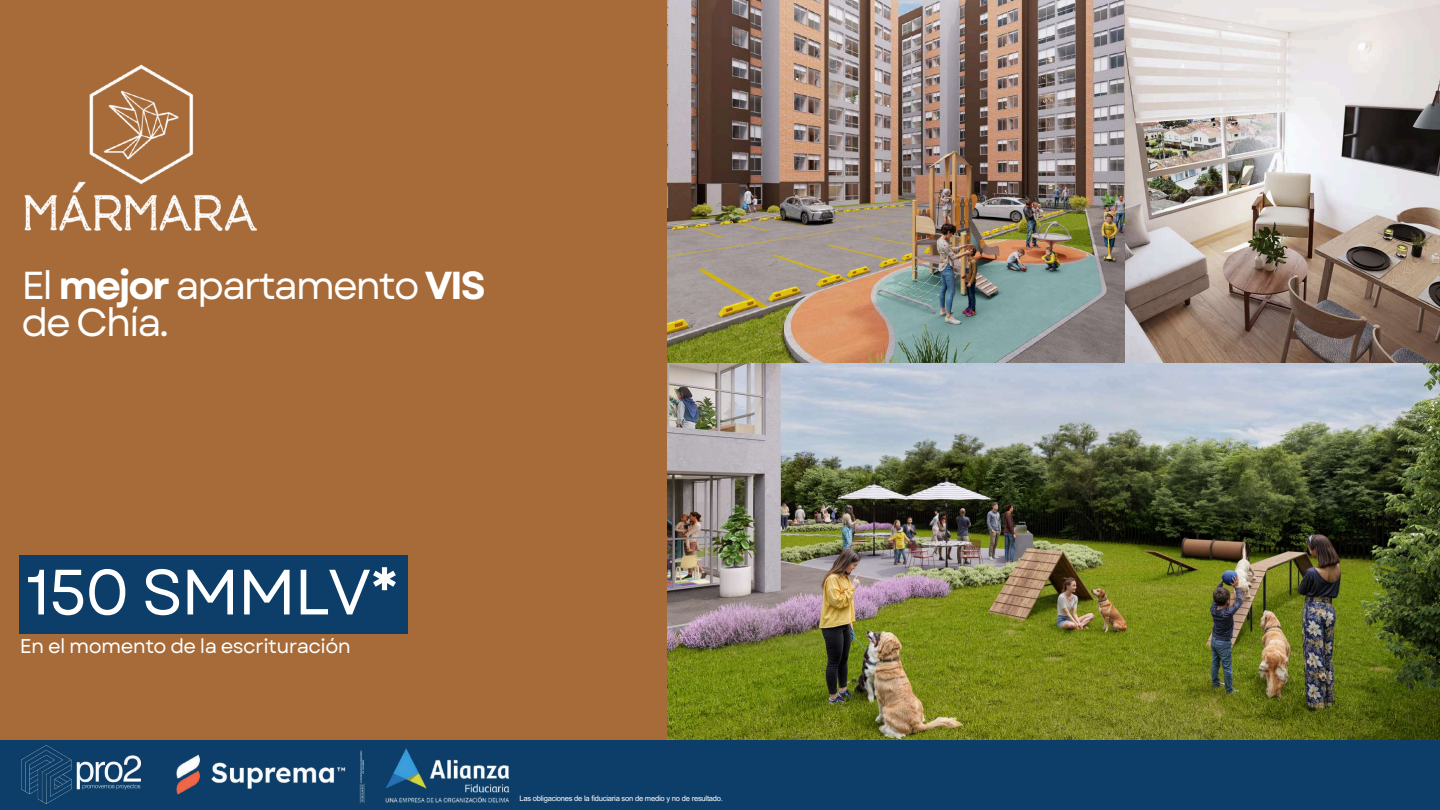
<style>
.page{position:relative;width:1440px;height:810px;background:#a66b39}
.page>*{position:absolute;margin:0;border:0;box-sizing:border-box;transform-origin:0 0}
.t1{font:63.9px "Garet";letter-spacing:-.03em;color:#fff}
.t2{font:39px/36.8px "Garet";letter-spacing:-.055em;color:#fff}
.t3{font:19.9px "Garet";letter-spacing:-.03em;color:#fff}
.t4{font:7.6px "Arial MT Pro";letter-spacing:-.03em;color:#fff}
.s1{font-weight:700}
</style>
<div class="page">
<div style="left:0;top:740px;width:1440px;height:70px;background:#0c3e69"></div>
<div style="left:20px;top:555px;width:388px;height:79px;background:#0c3e69"></div>
<img style="left:668px;top:363px;width:772px;height:377px">
<img style="left:668px;top:0;width:458px;height:363px">
<img style="left:1126px;top:0;width:314px;height:363px">
<img style="left:176px;top:754px;width:170px;height:41px">
<img style="left:21px;top:745px;width:120px;height:59px">
<img style="left:24px;top:64px;width:233px;height:167px">
<img style="left:359px;top:748px;width:151px;height:55px">
<h2 class="t2" style="left:21px;top:268px;width:466px">El <span class="s1">mejor</span> apartamento <span class="s1">VIS </span>de Chía.</h2>
<h1 class="t1" style="left:26px;top:546px;width:376px">150 SMMLV*</h1>
<h3 class="t3" style="left:20px;top:632px;width:333px">En el momento de la escrituración</h3>
<p class="t4" style="left:519px;top:795px;width:205px">Las obligaciones de la fiduciaria son de medio y no de resultado.</p>
</div>
